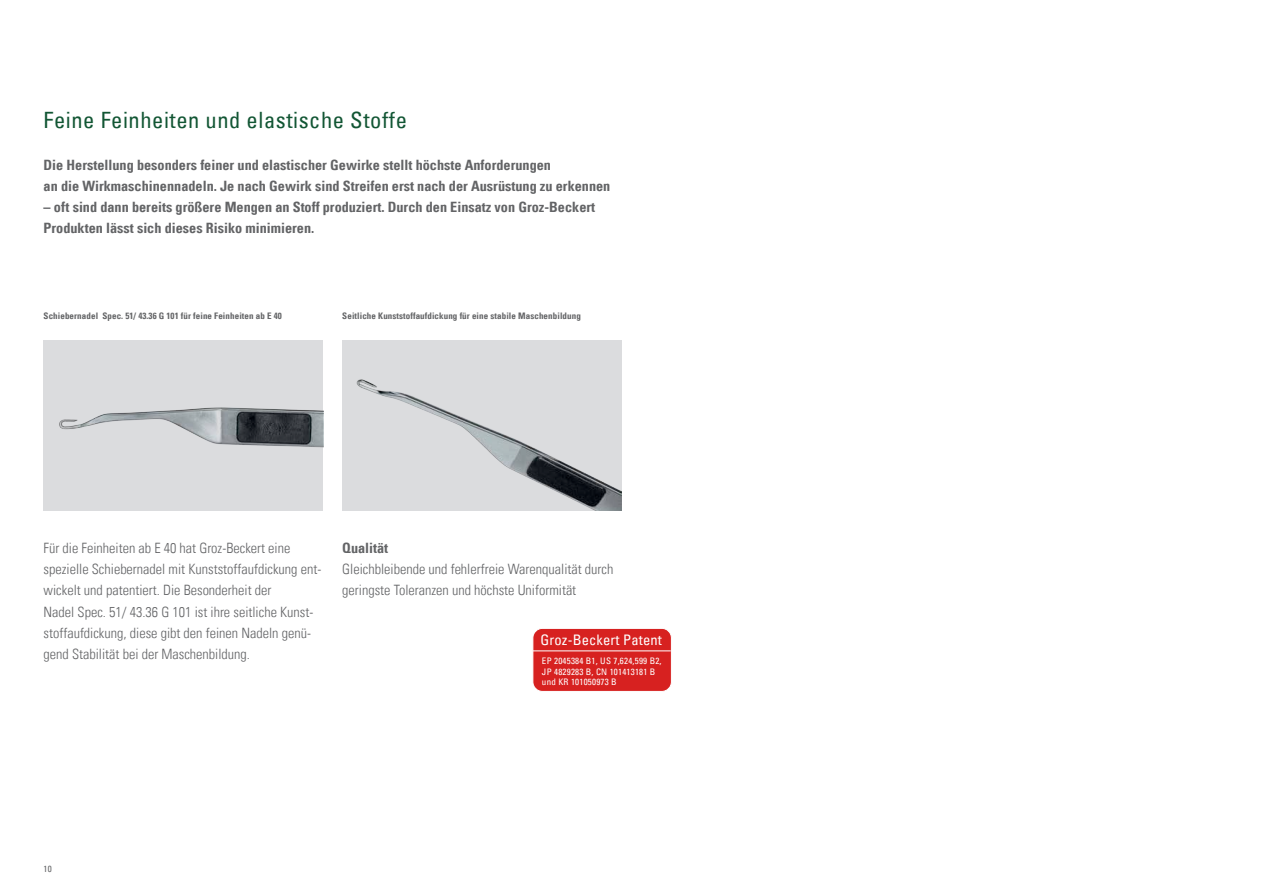
<style>
.page{position:relative;width:1263px;height:893px;background:#fff}
.page>*{position:absolute;margin:0;border:0;box-sizing:border-box;transform-origin:0 0}
.t1{font:condensed 22.5px "Univers Com 57";letter-spacing:.025em;color:#125634}
.t2{font:condensed 14.55px "Univers Com 57";letter-spacing:.01em;color:#fff}
.t3{font:14.25px/21.3px "Univers Com 47 Light Cond";color:#636466}
.t4{font:14.25px/21px "Univers Com 67 Bold Cond";color:#636466}
.t5{font:9px "Univers Com 67 Bold Cond";letter-spacing:.01em;color:#636466}
.t6{font:condensed 9px/10.5px "Univers Com 57";letter-spacing:.025em;color:#fff}
.t7{font:condensed 9px "Univers Com 57";color:#636466}
</style>
<div class="page">
<div style="left:342px;top:341px;width:280px;height:170px;background:#dbdcde"></div>
<div style="left:44px;top:341px;width:279px;height:170px;background:#dbdcde"></div>
<img style="left:356px;top:379px;width:266px;height:132px">
<img style="left:59px;top:407px;width:264px;height:41px">
<div style="left:533px;top:628px;width:138px;height:63px;background:#d72120;border-radius:10px"></div>
<div style="left:532px;top:628px;width:140px;height:64px;border:1px solid #fff;border-radius:10px"></div>
<hr style="left:533px;top:651px;width:138px;height:1px;background:#fff">
<h1 class="t1" style="left:44px;top:105px;width:365px">Feine Feinheiten und elastische Stoffe</h1>
<p class="t4" style="left:44px;top:154px;width:568px">Die Herstellung besonders feiner und elastischer Gewirke stellt höchste Anforderungen<br>an die Wirkmaschinennadeln. Je nach Gewirk sind Streifen erst nach der Ausrüstung zu erkennen</p>
<p class="t4" style="left:44px;top:196px;width:553px">– oft sind dann bereits größere Mengen an Stoff produziert. Durch den Einsatz von Groz-Beckert<br>Produkten lässt sich dieses Risiko minimieren.</p>
<p class="t5" style="left:44px;top:310px;width:240px">Schiebernadel Spec. 51/ 43.36 G 101 für feine Feinheiten ab E 40</p>
<p class="t5" style="left:342px;top:310px;width:240px">Seitliche Kunststoffaufdickung für eine stabile Maschenbildung</p>
<p class="t3" style="left:44px;top:537px;width:279px">Für die Feinheiten ab E 40 hat Groz-Beckert eine spezielle Schiebernadel mit Kunststoffaufdickung ent&shy;wickelt und patentiert. Die Besonderheit der<br>Nadel Spec. 51/ 43.36 G 101 ist ihre seitliche Kunst&shy;stoffaufdickung, diese gibt den feinen Nadeln genü&shy;gend Stabilität bei der Maschenbildung.</p>
<p class="t4" style="left:342px;top:537px;width:47px">Qualität</p>
<p class="t3" style="left:342px;top:558px;width:273px">Gleichbleibende und fehlerfreie Warenqualität durch geringste Toleranzen und höchste Uniformität</p>
<p class="t2" style="left:540px;top:630px;width:123px">Groz-Beckert Patent</p>
<p class="t6" style="left:542px;top:656px;width:121px">EP 2045384 B1, US 7,624,599 B2,<br>JP 4829283 B, CN 101413181 B und KR 101050973 B</p>
<p class="t7" style="left:44px;top:863px;width:10px">10</p>
</div>
